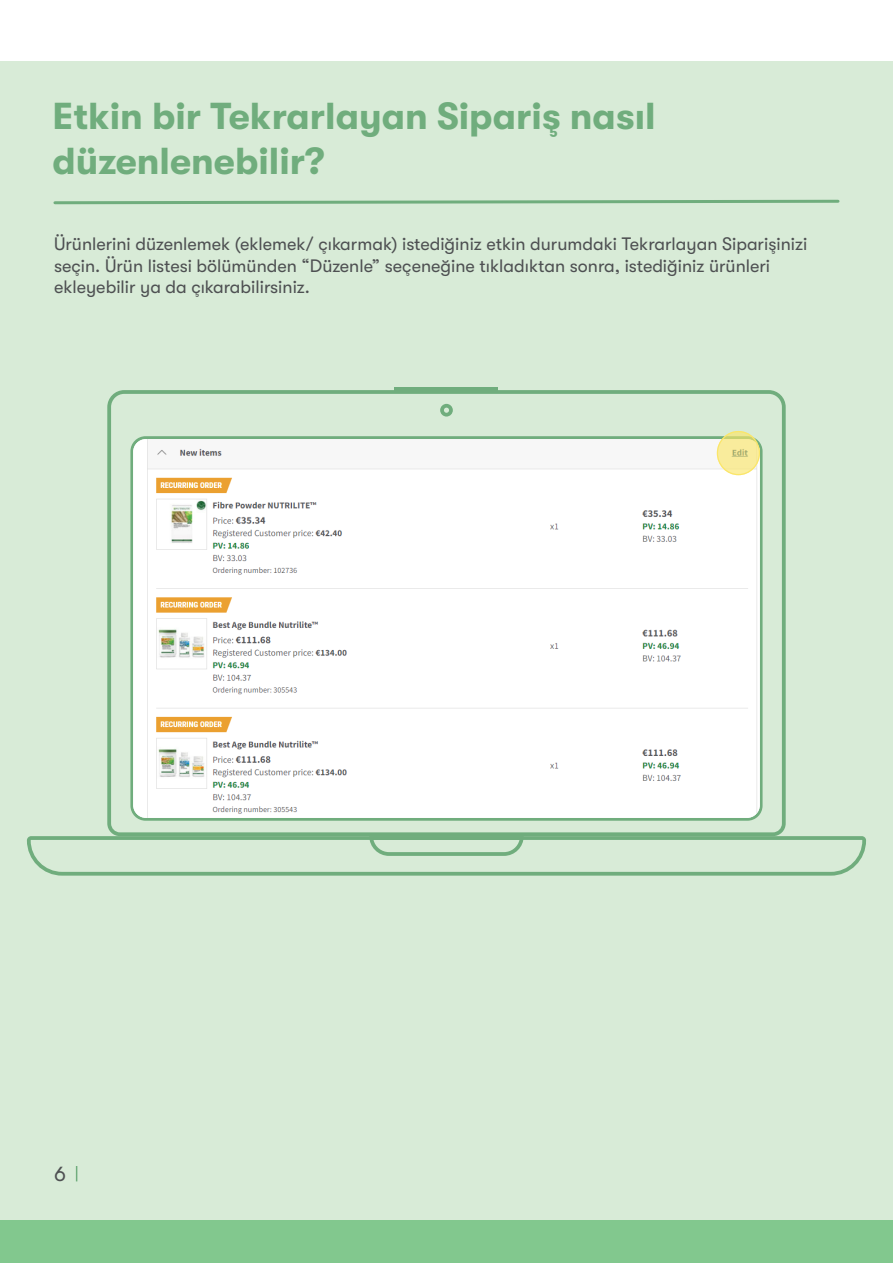
<style>
.page{position:relative;width:893px;height:1263px;background:#fff}
.page>*{position:absolute;margin:0;border:0;box-sizing:border-box;transform-origin:0 0}
.t1{font:700 37.5px/45px "GT Walsheim";color:#70ad7d}
.t2{font:21px "GT Walsheim";color:#4e5052}
.t3{font:18px/21.6px "GT Walsheim";color:#4e5052}
</style>
<div class="page">
<div style="left:0;top:61px;width:893px;height:1202px;background:#d8ebd7"></div>
<div style="left:0;top:1220px;width:893px;height:43px;background:#82c88e"></div>
<svg style="left:76px;top:1166px;width:1px;height:15px"></svg>
<svg style="left:53px;top:199px;width:787px;height:6px"></svg>
<div style="left:395px;top:387px;width:103px;height:6px;background:#70ad7d"></div>
<svg style="left:107px;top:390px;width:679px;height:446px"></svg>
<svg style="left:440px;top:404px;width:13px;height:12px"></svg>
<svg style="left:27px;top:836px;width:839px;height:40px"></svg>
<svg style="left:130px;top:436px;width:633px;height:385px;background:#7db588"></svg>
<img style="left:133px;top:439px;width:627px;height:379px">
<svg style="left:717px;top:432px;width:42px;height:43px"></svg>
<div style="left:717px;top:431px;width:43px;height:44px;border:1px solid #fbe669;border-radius:50%"></div>
<p class="t1" style="left:53px;top:93px;width:604px">Etkin bir Tekrarlayan Sipariş nasıl düzenlenebilir?</p>
<p class="t3" style="left:54px;top:233px;width:755px">Ürünlerini düzenlemek (eklemek/ çıkarmak) istediğiniz etkin durumdaki Tekrarlayan Siparişinizi seçin. Ürün listesi bölümünden “Düzenle” seçeneğine tıkladıktan sonra, istediğiniz ürünleri ekleyebilir ya da çıkarabilirsiniz.</p>
<p class="t2" style="left:54px;top:1162px;width:13px">6</p>
</div>
